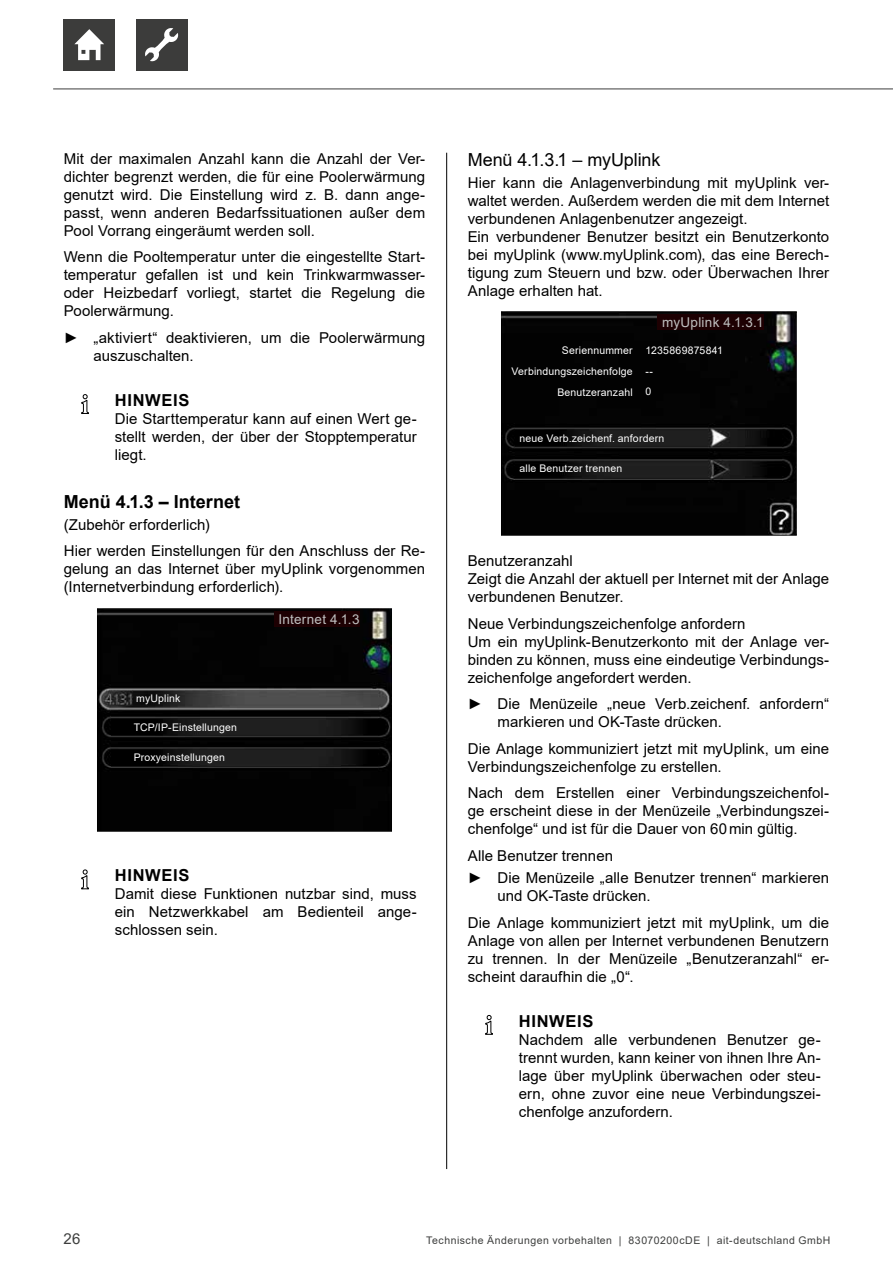
<style>
.page{position:relative;width:893px;height:1263px;background:#fff}
.page>*{position:absolute;margin:0;border:0;box-sizing:border-box;transform-origin:0 0}
.t1{font:18px "Arial";letter-spacing:-.005em;color:#000}
.t2{font:700 18px "Arial";color:#000}
.t3{font:700 16.5px "Arial";letter-spacing:.045em;color:#000}
.t4{font:15px/18px "Arial";letter-spacing:.005em;color:#000}
.t5{font:15px "Arial";color:#3d3e3d}
.t6{font:13.5px "Arial";letter-spacing:.02em;color:#c0c0c0}
.t7{font:10.5px "Arial";letter-spacing:.015em;color:#fff}
.t8{font:10.5px "Arial";letter-spacing:.045em;color:#3d3e3d}
</style>
<div class="page">
<div style="left:64px;top:19px;width:51px;height:51px;background:#3c3c3b"></div>
<svg style="left:74px;top:29px;width:30px;height:31px"></svg>
<div style="left:136px;top:19px;width:51px;height:51px;background:#3c3c3b"></div>
<svg style="left:145px;top:28px;width:33px;height:33px"></svg>
<hr style="left:53px;top:89px;width:840px;height:1px;background:#3d3e3d">
<svg style="left:81px;top:394px;width:8px;height:20px"></svg>
<img style="left:97px;top:608px;width:295px;height:224px">
<div style="left:274px;top:611px;width:86px;height:15px;background:#1d0002"></div>
<svg style="left:81px;top:869px;width:8px;height:21px"></svg>
<img style="left:501px;top:312px;width:296px;height:223px">
<div style="left:657px;top:314px;width:106px;height:16px;background:#1d0002"></div>
<svg style="left:485px;top:1015px;width:8px;height:20px"></svg>
<hr style="left:446px;top:153px;width:1px;height:1016px;background:#000">
<p class="t4" style="left:64px;top:149px;width:363px;text-align:justify">Mit der maximalen Anzahl kann die Anzahl der Ver&shy;dichter begrenzt werden, die für eine Poolerwärmung genutzt wird. Die Einstellung wird z. B. dann ange&shy;passt, wenn anderen Bedarfssituationen außer dem Pool Vorrang eingeräumt werden soll.</p>
<p class="t4" style="left:64px;top:248px;width:363px;text-align:justify">Wenn die Pooltemperatur unter die eingestellte Start&shy;temperatur gefallen ist und kein Trinkwarmwasser&shy;oder Heizbedarf vorliegt, startet die Regelung die Poolerwärmung.</p>
<p class="t4" style="left:94px;top:328px;width:333px;text-indent:-30px">► „aktiviert“ deaktivieren, um die Poolerwärmung auszuschalten.</p>
<p class="t3" style="left:115px;top:388px;width:76px">HINWEIS</p>
<p class="t4" style="left:115px;top:409px;width:303px;text-align:justify">Die Starttemperatur kann auf einen Wert ge&shy;stellt werden, der über der Stopptemperatur liegt.</p>
<p class="t2" style="left:64px;top:489px;width:178px">Menü 4.1.3 – Internet</p>
<p class="t4" style="left:64px;top:511px;width:363px;line-height:26.5px">(Zubehör erforderlich)<br>Hier werden Einstellungen für den Anschluss der Re-</p>
<p class="t4" style="left:64px;top:560px;width:363px">gelung an das Internet über myUplink vorgenommen (Internetverbindung erforderlich).</p>
<p class="t6" style="left:278px;top:609px;width:83px">Internet 4.1.3</p>
<p class="t7" style="left:136px;top:691px;width:46px">myUplink</p>
<p class="t7" style="left:134px;top:720px;width:105px">TCP/IP-Einstellungen</p>
<p class="t7" style="left:134px;top:750px;width:93px">Proxyeinstellungen</p>
<p class="t3" style="left:115px;top:864px;width:76px">HINWEIS</p>
<p class="t4" style="left:115px;top:885px;width:303px;text-align:justify">Damit diese Funktionen nutzbar sind, muss ein Netzwerkkabel am Bedienteil ange&shy;schlossen sein.</p>
<p class="t1" style="left:468px;top:147px;width:194px">Menü 4.1.3.1 – myUplink</p>
<p class="t4" style="left:468px;top:174px;width:363px">Hier kann die Anlagenverbindung mit myUplink ver&shy;waltet werden. Außerdem werden die mit dem Internet verbundenen Anlagenbenutzer angezeigt.<br>Ein verbundener Benutzer besitzt ein Benutzerkonto bei myUplink (www.myUplink.com), das eine Berech&shy;tigung zum Steuern und bzw. oder Überwachen Ihrer Anlage erhalten hat.</p>
<p class="t6" style="left:662px;top:313px;width:103px">myUplink 4.1.3.1</p>
<p class="t7" style="left:562px;top:343px;width:72px">Seriennummer</p>
<p class="t7" style="left:646px;top:343px;width:79px">1235869875841</p>
<p class="t7" style="left:646px;top:385px;width:7px">0</p>
<p class="t7" style="left:511px;top:364px;width:123px">Verbindungszeichenfolge</p>
<p class="t7" style="left:646px;top:364px;width:9px">--</p>
<p class="t7" style="left:557px;top:385px;width:77px">Benutzeranzahl</p>
<p class="t7" style="left:520px;top:431px;width:146px">neue Verb.zeichenf. anfordern</p>
<p class="t7" style="left:520px;top:461px;width:104px">alle Benutzer trennen</p>
<p class="t4" style="left:468px;top:552px;width:363px">Benutzeranzahl<br>Zeigt die Anzahl der aktuell per Internet mit der Anlage verbundenen Benutzer.</p>
<p class="t4" style="left:468px;top:614px;width:363px">Neue Verbindungszeichenfolge anfordern<br>Um ein myUplink-Benutzerkonto mit der Anlage ver&shy;binden zu können, muss eine eindeutige Verbindungs&shy;zeichenfolge angefordert werden.</p>
<p class="t4" style="left:497px;top:695px;width:333px;text-indent:-30px">► Die Menüzeile „neue Verb.zeichenf. anfordern“ markieren und OK-Taste drücken.</p>
<p class="t4" style="left:468px;top:739px;width:363px">Die Anlage kommuniziert jetzt mit myUplink, um eine<br>Verbindungszeichenfolge zu erstellen.</p>
<p class="t4" style="left:468px;top:784px;width:363px;text-align:justify">Nach dem Erstellen einer Verbindungszeichenfol&shy;ge erscheint diese in der Menüzeile „Verbindungszei&shy;chenfolge“ und ist für die Dauer von 60min gültig.</p>
<p class="t4" style="left:468px;top:844px;width:363px;line-height:22.2px">Alle Benutzer trennen<br>► Die Menüzeile „alle Benutzer trennen“ markieren</p>
<p class="t4" style="left:468px;top:882px;width:363px;line-height:26.5px;text-indent:30px">und OK-Taste drücken.<br>Die Anlage kommuniziert jetzt mit myUplink, um die</p>
<p class="t4" style="left:468px;top:931px;width:363px;text-align:justify">Anlage von allen per Internet verbundenen Benutzern zu trennen. In der Menüzeile „Benutzeranzahl“ er&shy;scheint daraufhin die „0“.</p>
<p class="t3" style="left:519px;top:1009px;width:76px">HINWEIS</p>
<p class="t4" style="left:519px;top:1030px;width:303px;text-align:justify">Nachdem alle verbundenen Benutzer ge&shy;trennt wurden, kann keiner von ihnen Ihre An&shy;lage über myUplink überwachen oder steu&shy;ern, ohne zuvor eine neue Verbindungszei&shy;chenfolge anzufordern.</p>
<p class="t5" style="left:64px;top:1228px;width:18px">26</p>
<p class="t8" style="left:426px;top:1233px;width:406px">Technische Änderungen vorbehalten | 83070200cDE | ait-deutschland GmbH</p>
</div>
